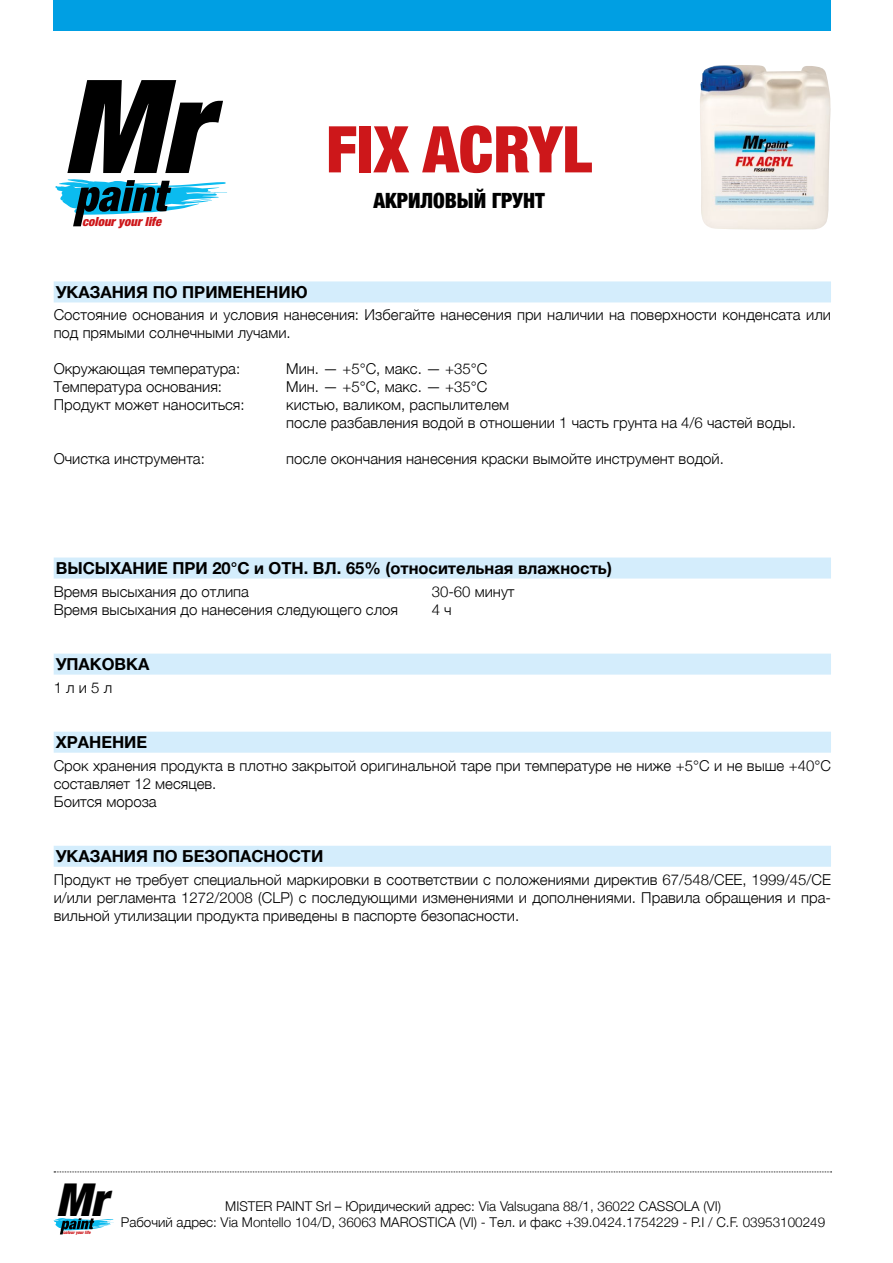
<style>
.page{position:relative;width:893px;height:1263px;background:#fff}
.page>*{position:absolute;margin:0;border:0;box-sizing:border-box;transform-origin:0 0}
.t1{font:italic 900 condensed 130.2px "Helvetica Neue LT Std";color:#000}
.t2{font:900 condensed 64.5px "Helvetica Neue";color:#cd171a}
.t3{font:italic 900 condensed 45.6px "Helvetica Neue LT Std";color:#000}
.t4{font:900 condensed 21px "Helvetica Neue";color:#000}
.t5{font:700 16.5px "Helvetica Neue";color:#000}
.t6{font:300 15px/18px "Helvetica Neue";color:#000}
.t7{font:300 13.5px/16.2px "Helvetica Neue";color:#000;text-align:center}
.t8{font:italic 900 condensed 12.6px "Helvetica Neue LT Std";color:#cd171a}
.t9{font:italic 900 condensed 4.35px "Helvetica Neue LT Std";color:#cd171a}
</style>
<div class="page">
<div style="left:54px;top:281px;width:777px;height:21px;background:#d4edfc"></div>
<div style="left:54px;top:557px;width:777px;height:21px;background:#d4edfc"></div>
<div style="left:54px;top:654px;width:777px;height:21px;background:#d4edfc"></div>
<div style="left:54px;top:732px;width:777px;height:21px;background:#d4edfc"></div>
<div style="left:54px;top:846px;width:777px;height:21px;background:#d4edfc"></div>
<img style="left:700px;top:65px;width:131px;height:165px">
<div style="left:54px;top:0;width:777px;height:30px;background:#009fe3"></div>
<svg style="left:54px;top:1171px;width:778px;height:1px"></svg>
<svg style="left:55px;top:179px;width:172px;height:47px"></svg>
<svg style="left:54px;top:1218px;width:60px;height:16px"></svg>
<h1 class="t1" style="left:63px;top:46px;width:146px">Mr</h1>
<p class="t8" style="left:82px;top:214px;width:81px">colour your life</p>
<h2 class="t2" style="left:326px;top:96px;width:268px">FIX ACRYL</h2>
<h3 class="t4" style="left:373px;top:183px;width:173px">АКРИЛОВЫЙ ГРУНТ</h3>
<p class="t5" style="left:56px;top:279px;width:253px">УКАЗАНИЯ ПО ПРИМЕНЕНИЮ</p>
<p class="t6" style="left:54px;top:305px;width:779px">Состояние основания и условия нанесения: Избегайте нанесения при наличии на поверхности конденсата или под прямыми солнечными лучами.</p>
<p class="t6" style="left:54px;top:359px;width:188px">Окружающая температура:</p>
<p class="t6" style="left:286px;top:359px;width:203px">Мин. — +5°C, макс. — +35°C</p>
<p class="t6" style="left:54px;top:377px;width:170px">Температура основания:</p>
<p class="t6" style="left:286px;top:377px;width:203px">Мин. — +5°C, макс. — +35°C</p>
<p class="t6" style="left:54px;top:395px;width:193px">Продукт может наноситься:</p>
<p class="t6" style="left:286px;top:395px;width:511px">кистью, валиком, распылителем<br>после разбавления водой в отношении 1 часть грунта на 4/6 частей воды.</p>
<p class="t6" style="left:54px;top:449px;width:153px">Очистка инструмента:</p>
<p class="t6" style="left:286px;top:449px;width:439px">после окончания нанесения краски вымойте инструмент водой.</p>
<p class="t5" style="left:56px;top:555px;width:558px">ВЫСЫХАНИЕ ПРИ 20°C и ОТН. ВЛ. 65% (относительная влажность)</p>
<p class="t6" style="left:54px;top:581px;width:197px">Время высыхания до отлипа</p>
<p class="t6" style="left:432px;top:581px;width:84px">30-60 минут</p>
<p class="t6" style="left:54px;top:599px;width:346px">Время высыхания до нанесения следующего слоя</p>
<p class="t6" style="left:432px;top:599px;width:21px">4 ч</p>
<p class="t5" style="left:56px;top:651px;width:95px">УПАКОВКА</p>
<p class="t6" style="left:54px;top:677px;width:60px">1 л и 5 л</p>
<p class="t5" style="left:56px;top:730px;width:93px">ХРАНЕНИЕ</p>
<p class="t6" style="left:54px;top:755px;width:779px">Срок хранения продукта в плотно закрытой оригинальной таре при температуре не ниже +5°C и не выше +40°C составляет 12 месяцев.<br>Боится мороза</p>
<p class="t5" style="left:56px;top:844px;width:269px">УКАЗАНИЯ ПО БЕЗОПАСНОСТИ</p>
<p class="t6" style="left:54px;top:869px;width:779px;text-align:justify">Продукт не требует специальной маркировки в соответствии с положениями директив 67/548/CEE, 1999/45/CE и/или регламента 1272/2008 (CLP) с последующими изменениями и дополнениями. Правила обращения и пра&shy;вильной утилизации продукта приведены в паспорте безопасности.</p>
<h3 class="t3" style="left:56px;top:1171px;width:52px">Mr</h3>
<p class="t9" style="left:63px;top:1230px;width:29px">colour your life</p>
<p class="t7" style="left:121px;top:1197px;width:706px">MISTER PAINT Srl – Юридический адрес: Via Valsugana 88/1, 36022 CASSOLA (VI)<br>Рабочий адрес: Via Montello 104/D, 36063 MAROSTICA (VI) - Тел. и факс +39.0424.1754229 - P.I / C.F. 03953100249</p>
</div>
